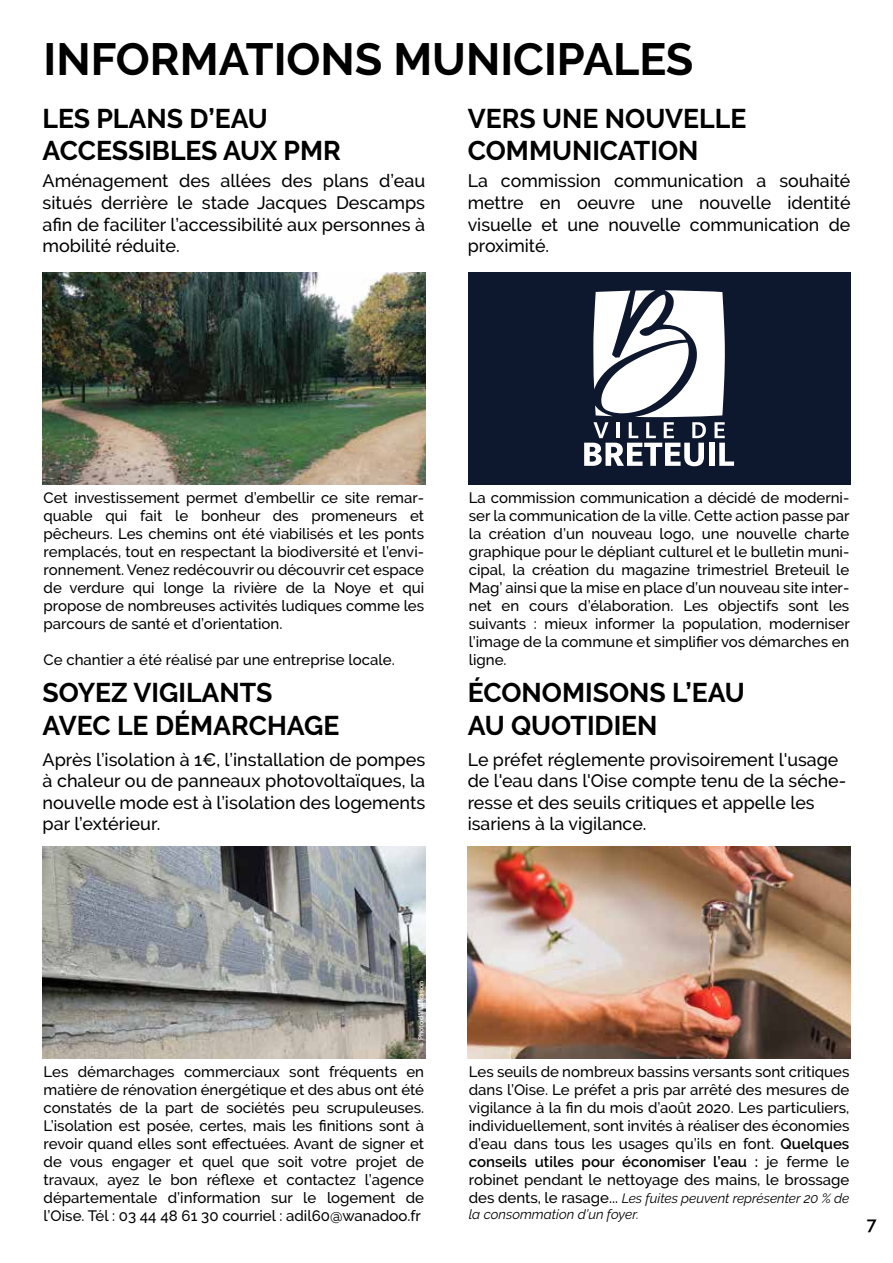
<style>
.page{position:relative;width:893px;height:1263px;background:#fff}
.page>*{position:absolute;margin:0;border:0;box-sizing:border-box;transform-origin:0 0}
.t1{font:700 45px "Raleway";color:#000}
.t2{font:700 27px/32.4px "Raleway";color:#000}
.t3{font:500 18px/21.6px "Raleway";color:#000;text-align:justify}
.t4{font:600 18px "Raleway";color:#000}
.t5{font:500 15px/18px "Raleway";color:#000;text-align:justify}
.t6{font:italic 13.5px/16.2px "Raleway";color:#000}
.t7{font:7.5px "Myriad Pro";color:#fff}
.s1{font-weight:600}
.s2{font-weight:500;font-style:normal;font-size:15px}
</style>
<div class="page">
<img style="left:43px;top:272px;width:382px;height:213px">
<div style="left:468px;top:272px;width:382px;height:213px;background:#0d172e"></div>
<svg style="left:584px;top:290px;width:150px;height:176px"></svg>
<img style="left:43px;top:846px;width:382px;height:213px">
<img style="left:468px;top:846px;width:382px;height:213px">
<h1 class="t1" style="left:44px;top:33px;width:651px">INFORMATIONS MUNICIPALES</h1>
<h2 class="t2" style="left:43px;top:102px;width:300px">LES PLANS D’EAU<br>ACCESSIBLES AUX PMR</h2>
<p class="t3" style="left:43px;top:170px;width:384px">Aménagement des allées des plans d’eau situés derrière le stade Jacques Descamps afin de faciliter l’accessibilité aux personnes à mobilité réduite.</p>
<h2 class="t2" style="left:468px;top:102px;width:280px">VERS UNE NOUVELLE<br>COMMUNICATION</h2>
<p class="t3" style="left:468px;top:170px;width:384px">La commission communication a souhaité mettre en oeuvre une nouvelle identité visuelle et une nouvelle communication de proximité.</p>
<p class="t5" style="left:44px;top:489px;width:382px">Cet investissement permet d’embellir ce site remar&shy;quable qui fait le bonheur des promeneurs et pêcheurs. Les chemins ont été viabilisés et les ponts remplacés, tout en respectant la biodiversité et l’envi&shy;ronnement. Venez redécouvrir ou découvrir cet espace de verdure qui longe la rivière de la Noye et qui propose de nombreuses activités ludiques comme les parcours de santé et d’orientation.</p>
<p class="t5" style="left:44px;top:651px;width:353px">Ce chantier a été réalisé par une entreprise locale.</p>
<h2 class="t2" style="left:43px;top:676px;width:298px">SOYEZ VIGILANTS<br>AVEC LE DÉMARCHAGE</h2>
<p class="t3" style="left:43px;top:748px;width:384px">Après l’isolation à 1€, l’installation de pompes à chaleur ou de panneaux photovoltaïques, la nouvelle mode est à l’isolation des logements par l’extérieur.</p>
<p class="t5" style="left:469px;top:489px;width:382px">La commission communication a décidé de moderni&shy;ser la communication de la ville. Cette action passe par la création d’un nouveau logo, une nouvelle charte graphique pour le dépliant culturel et le bulletin muni&shy;cipal, la création du magazine trimestriel Breteuil le Mag’ ainsi que la mise en place d’un nouveau site inter&shy;net en cours d’élaboration. Les objectifs sont les suivants : mieux informer la population, moderniser l’image de la commune et simplifier vos démarches en ligne.</p>
<h2 class="t2" style="left:468px;top:676px;width:279px">ÉCONOMISONS L’EAU<br>AU QUOTIDIEN</h2>
<p class="t3" style="left:468px;top:748px;width:380px;text-align:left">Le préfet réglemente provisoirement l'usage de l'eau dans l'Oise compte tenu de la séche&shy;resse et des seuils critiques et appelle les isariens à la vigilance.</p>
<p class="t7" style="left:416px;top:1040px;width:61px;rotate:-90deg">Photo d'illustration</p>
<p class="t5" style="left:44px;top:1062px;width:382px">Les démarchages commerciaux sont fréquents en matière de rénovation énergétique et des abus ont été constatés de la part de sociétés peu scrupuleuses.<br>L’isolation est posée, certes, mais les finitions sont à revoir quand elles sont effectuées. Avant de signer et de vous engager et quel que soit votre projet de travaux, ayez le bon réflexe et contactez l’agence départementale d’information sur le logement de l’Oise. Tél : 03 44 48 61 30 courriel : adil60@wanadoo.fr</p>
<p class="t5" style="left:469px;top:1062px;width:382px">Les seuils de nombreux bassins versants sont critiques dans l’Oise. Le préfet a pris par arrêté des mesures de vigilance à la fin du mois d’août 2020. Les particuliers, individuellement, sont invités à réaliser des économies d’eau dans tous les usages qu’ils en font. <span class="s1">Quelques conseils utiles pour économiser l’eau :</span> je ferme le robinet pendant le nettoyage des mains, le brossage</p>
<p class="t6" style="left:469px;top:1190px;width:382px"><span class="s2">des dents, le rasage...</span> Les fuites peuvent représenter 20 % de la consommation d’un foyer.</p>
<p class="t4" style="left:867px;top:1214px;width:11px">7</p>
</div>
